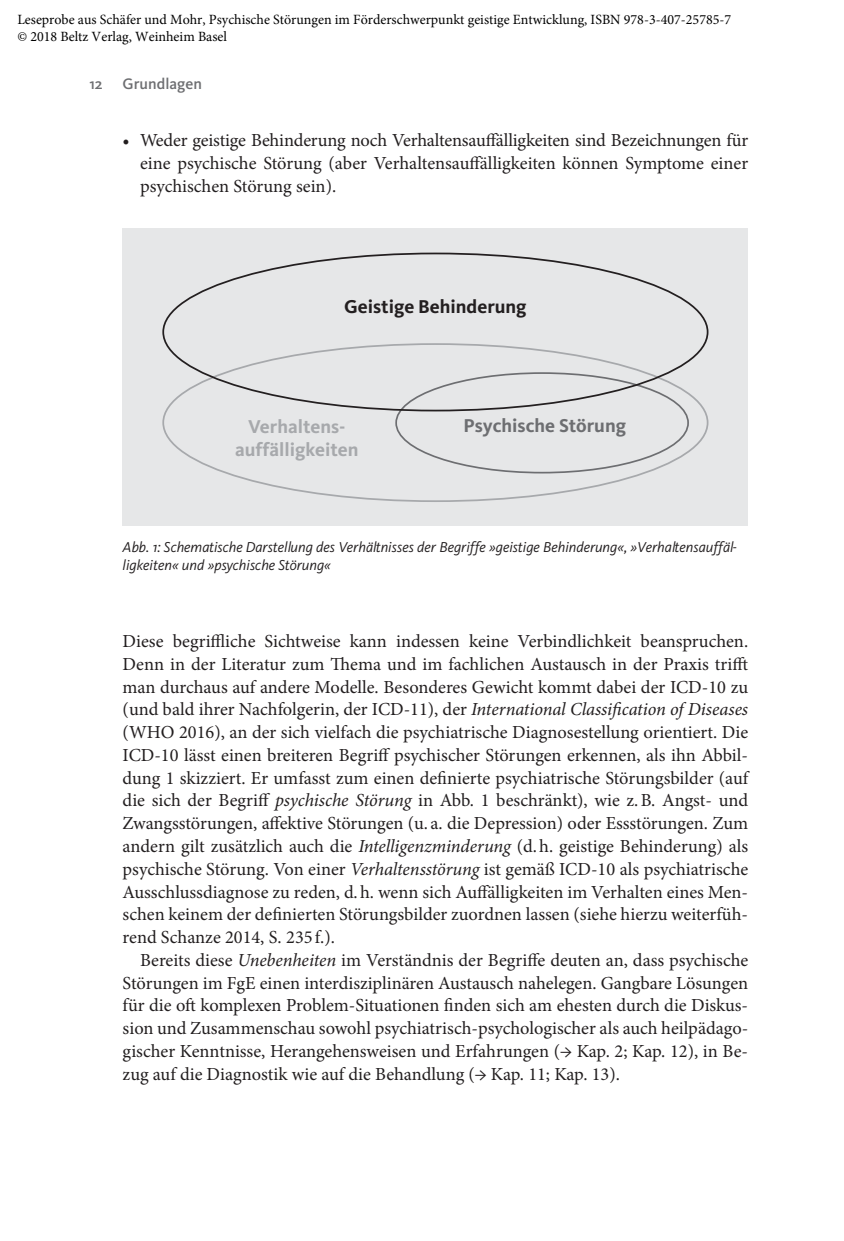
<style>
.page{position:relative;width:844px;height:1241px;background:#fff}
.page>*{position:absolute;margin:0;border:0;box-sizing:border-box;transform-origin:0 0}
.t1{font:700 19.25px "Kievit";color:#a7a9ac}
.t2{font:700 19.25px "Kievit";color:#231f20}
.t3{font:700 19.25px "Kievit";color:#6d6e71}
.t4{font:18.38px/22.8px "Minion Pro";color:#221e1f;text-align:justify}
.t5{font:500 15.75px "Kievit";color:#6d6e71}
.t6{font:italic 14.88px/18.4px "Kievit";color:#221e1f}
.t7{font:14px/16.8px "Minion Pro";color:#000}
.s1{font-style:italic}
</style>
<div class="page">
<div style="left:123px;top:228px;width:625px;height:297px;background:#e6e7e8"></div>
<p class="t7" style="left:17px;top:11px;width:715px">Leseprobe aus Schäfer und Mohr, Psychische Störungen im Förderschwerpunkt geistige Entwicklung, ISBN 978-3-407-25785-7 © 2018 Beltz Verlag, Weinheim Basel</p>
<p class="t5" style="left:89px;top:74px;width:15px">12</p>
<p class="t5" style="left:123px;top:74px;width:81px">Grundlagen</p>
<p class="t4" style="left:140px;top:129px;width:609px;text-indent:-17px">• Weder geistige Behinderung noch Verhaltensauffälligkeiten sind Bezeichnungen für eine psychische Störung (aber Verhaltensauffälligkeiten können Symptome einer psychischen Störung sein).</p>
<p class="t2" style="left:344px;top:295px;width:184px">Geistige Behinderung</p>
<p class="t1" style="left:248px;top:415px;width:99px">Verhaltens-</p>
<p class="t3" style="left:463px;top:414px;width:164px">Psychische Störung</p>
<p class="t1" style="left:235px;top:438px;width:125px">auffälligkeiten</p>
<p class="t6" style="left:123px;top:537px;width:615px">Abb. 1: Schematische Darstellung des Verhältnisses der Begriffe »geistige Behinderung«, »Verhaltensauffäl&shy;ligkeiten« und »psychische Störung«</p>
<p class="t4" style="left:123px;top:630px;width:627px">Diese begriffliche Sichtweise kann indessen keine Verbindlichkeit beanspruchen.<br>Denn in der Literatur zum Thema und im fachlichen Austausch in der Praxis trifft man durchaus auf andere Modelle. Besonderes Gewicht kommt dabei der ICD-10 zu (und bald ihrer Nachfolgerin, der ICD-11), der <span class="s1">International Classification of Diseases </span>(WHO 2016), an der sich vielfach die psychiatrische Diagnosestellung orientiert. Die ICD-10 lässt einen breiteren Begriff psychischer Störungen erkennen, als ihn Abbil&shy;dung 1 skizziert. Er umfasst zum einen definierte psychiatrische Störungsbilder (auf die sich der Begriff <span class="s1">psychische Störung</span> in Abb. 1 beschränkt), wie z.B. Angst- und Zwangsstörungen, affektive Störungen (u. a. die Depression) oder Essstörungen. Zum andern gilt zusätzlich auch die <span class="s1">Intelligenzminderung</span> (d.h. geistige Behinderung) als psychische Störung. Von einer <span class="s1">Verhaltensstörung</span> ist gemäß ICD-10 als psychiatrische Ausschlussdiagnose zu reden, d.h. wenn sich Auffälligkeiten im Verhalten eines Men&shy;schen keinem der definierten Störungsbilder zuordnen lassen (siehe hierzu weiterfüh&shy;rend Schanze 2014, S. 235 f.).</p>
<p class="t4" style="left:123px;top:948px;width:627px;text-indent:17px">Bereits diese <span class="s1">Unebenheiten</span> im Verständnis der Begriffe deuten an, dass psychische Störungen im FgE einen interdisziplinären Austausch nahelegen. Gangbare Lösungen für die oft komplexen Problem-Situationen finden sich am ehesten durch die Diskus&shy;sion und Zusammenschau sowohl psychiatrisch-psychologischer als auch heilpädago&shy;gischer Kenntnisse, Herangehensweisen und Erfahrungen (→ Kap. 2; Kap. 12), in Be&shy;zug auf die Diagnostik wie auf die Behandlung (→ Kap. 11; Kap. 13).</p>
</div>
